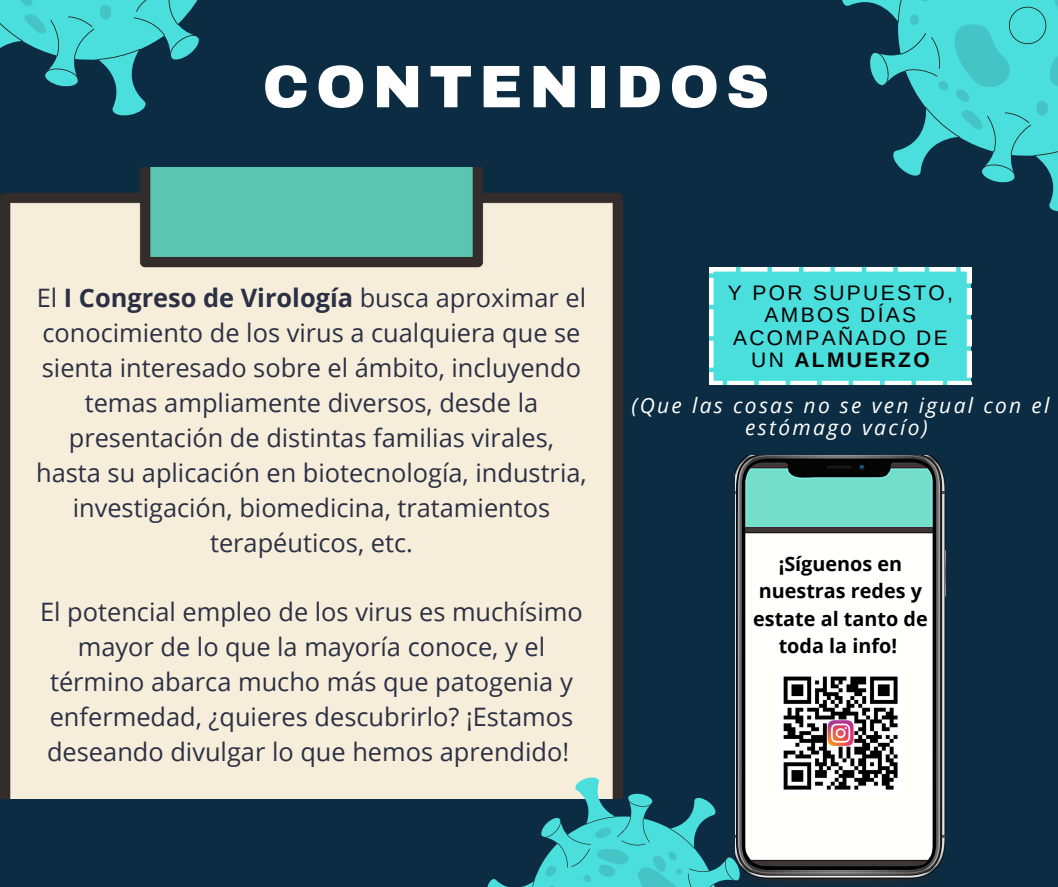
<style>
.page{position:relative;width:1058px;height:887px;background:#fff}
.page>*{position:absolute;margin:0;border:0;box-sizing:border-box;transform-origin:0 0}
.t1{font:900 60px "Archivo";letter-spacing:.11em;color:#fff}
.t2{font:25.35px/34.8px "Open Sans";color:#2b3044;text-align:center}
.t3{font:21px/22.5px "Arimo";letter-spacing:.11em;color:#000;text-align:center}
.t4{font:italic 21px/22.5px "Open Sans";letter-spacing:.11em;color:#fff;text-align:center}
.t5{font:700 19.8px/27.6px "Open Sans";color:#000;text-align:center}
.s1{font-weight:700}
</style>
<div class="page">
<div style="left:0;top:0;width:1058px;height:886px;background:#0b2c42"></div>
<img style="left:0;top:168px;width:622px;height:630px">
<svg style="left:842px;top:0;width:216px;height:212px"></svg>
<svg style="left:864px;top:0;width:194px;height:184px"></svg>
<svg style="left:709px;top:267px;width:262px;height:118px;background:#5ae1e0"></svg>
<svg style="left:0;top:167px;width:340px;height:20px;fill:#5ac5b1"></svg>
<svg style="left:112px;top:88px;width:34px;height:28px"></svg>
<svg style="left:0;top:0;width:199px;height:88px"></svg>
<img style="left:735px;top:455px;width:210px;height:428px">
<svg style="left:440px;top:725px;width:365px;height:158px"></svg>
<svg style="left:477px;top:762px;width:296px;height:124px"></svg>
<img style="left:780px;top:671px;width:119px;height:122px">
<h1 class="t1" style="left:262px;top:55px;width:508px">CONTENIDOS</h1>
<p class="t2" style="left:36px;top:280px;width:552px">El <span class="s1">I Congreso de Virología</span> busca aproximar el conocimiento de los virus a cualquiera que se sienta interesado sobre el ámbito, incluyendo temas ampliamente diversos, desde la presentación de distintas familias virales, hasta su aplicación en biotecnología, industria, investigación, biomedicina, tratamientos terapéuticos, etc.</p>
<p class="t2" style="left:40px;top:594px;width:544px">El potencial empleo de los virus es muchísimo mayor de lo que la mayoría conoce, y el término abarca mucho más que patogenia y enfermedad, ¿quieres descubrirlo? ¡Estamos deseando divulgar lo que hemos aprendido!</p>
<p class="t3" style="left:728px;top:281px;width:227px">Y POR SUPUESTO,<br>AMBOS DÍAS<br>ACOMPAÑADO DE<br>UN <span class="s1">ALMUERZO</span></p>
<p class="t4" style="left:631px;top:393px;width:419px">(Que las cosas no se ven igual con el estómago vacío)</p>
<p class="t5" style="left:753px;top:549px;width:176px">¡Síguenos en nuestras redes y estate al tanto de toda la info!</p>
</div>
